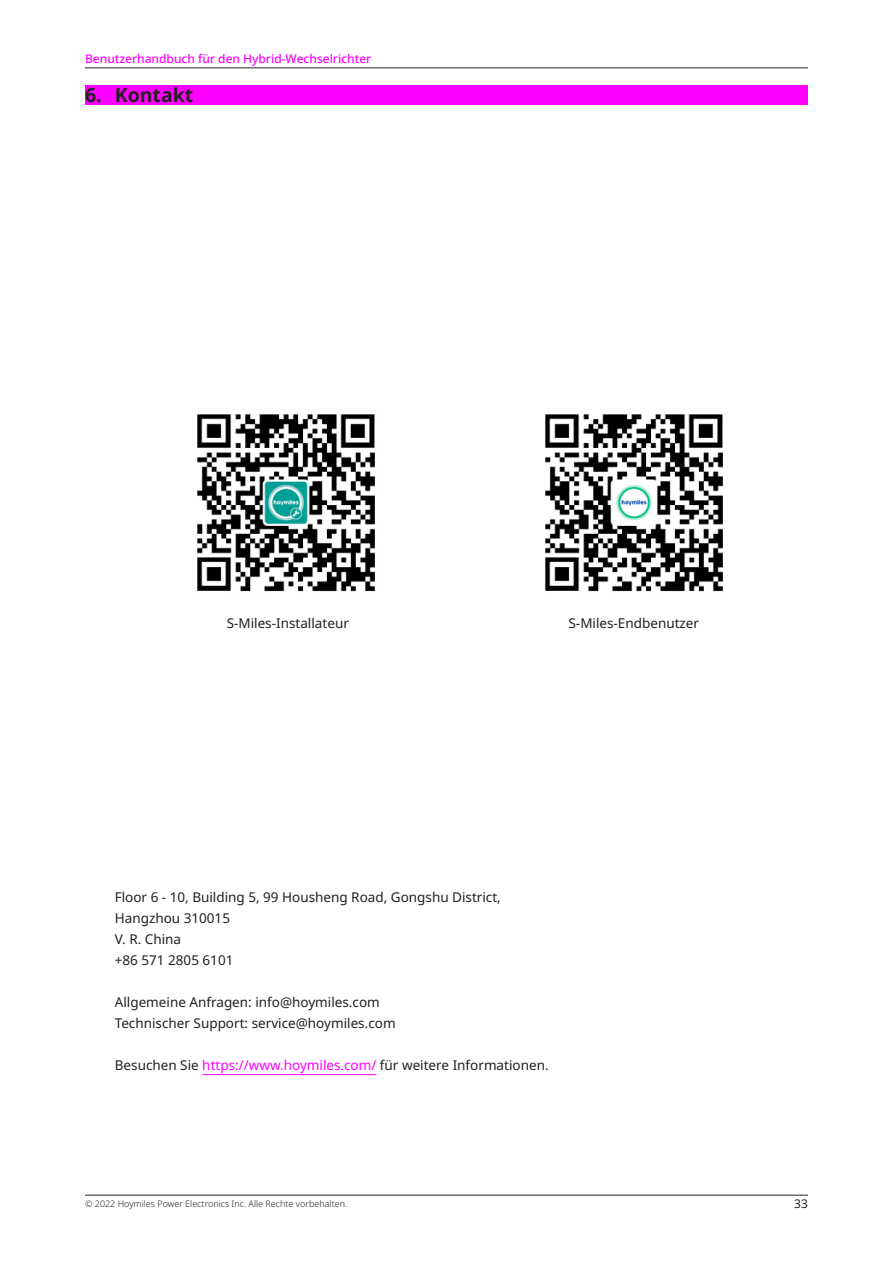
<style>
.page{position:relative;width:893px;height:1263px;background:#fff}
.page>*{position:absolute;margin:0;border:0;box-sizing:border-box;transform-origin:0 0}
.t1{font:700 19.5px "Noto Sans";color:#231f20}
.t2{font:13.5px/21px "Noto Sans";color:#231f20}
.t3{font:500 12px "Noto Sans";color:#f0f}
.t4{font:12px "Noto Sans";color:#231f20}
.t5{font:300 9px "Noto Sans";color:#231f20}
.s1{color:#f0f}
</style>
<div class="page">
<hr style="left:85px;top:68px;width:723px;height:1px;background:#231f20">
<hr style="left:85px;top:1195px;width:723px;height:1px;background:#231f20">
<div style="left:85px;top:85px;width:723px;height:20px;background:#f0f"></div>
<hr style="left:202px;top:1074px;width:174px;height:1px;background:#f0f">
<img style="left:197px;top:414px;width:178px;height:178px">
<img style="left:545px;top:414px;width:178px;height:178px">
<p class="t3" style="left:85px;top:54px;width:288px">Benutzerhandbuch für den Hybrid-Wechselrichter</p>
<h1 class="t1" style="left:85px;top:87px;width:110px">6. Kontakt</h1>
<p class="t2" style="left:227px;top:613px;width:124px">S-Miles-Installateur</p>
<p class="t2" style="left:569px;top:613px;width:132px">S-Miles-Endbenutzer</p>
<p class="t2" style="left:115px;top:887px;width:388px">Floor 6 - 10, Building 5, 99 Housheng Road, Gongshu District,<br>Hangzhou 310015<br>V. R. China<br>+86 571 2805 6101</p>
<p class="t2" style="left:115px;top:992px;width:282px">Allgemeine Anfragen: info@hoymiles.com<br>Technischer Support: service@hoymiles.com</p>
<p class="t2" style="left:115px;top:1055px;width:435px">Besuchen Sie <span class="s1">https://www.hoymiles.com/</span> für weitere Informationen.</p>
<p class="t5" style="left:85px;top:1200px;width:264px">© 2022 Hoymiles Power Electronics Inc. Alle Rechte vorbehalten.</p>
<p class="t4" style="left:794px;top:1198px;width:15px">33</p>
</div>
